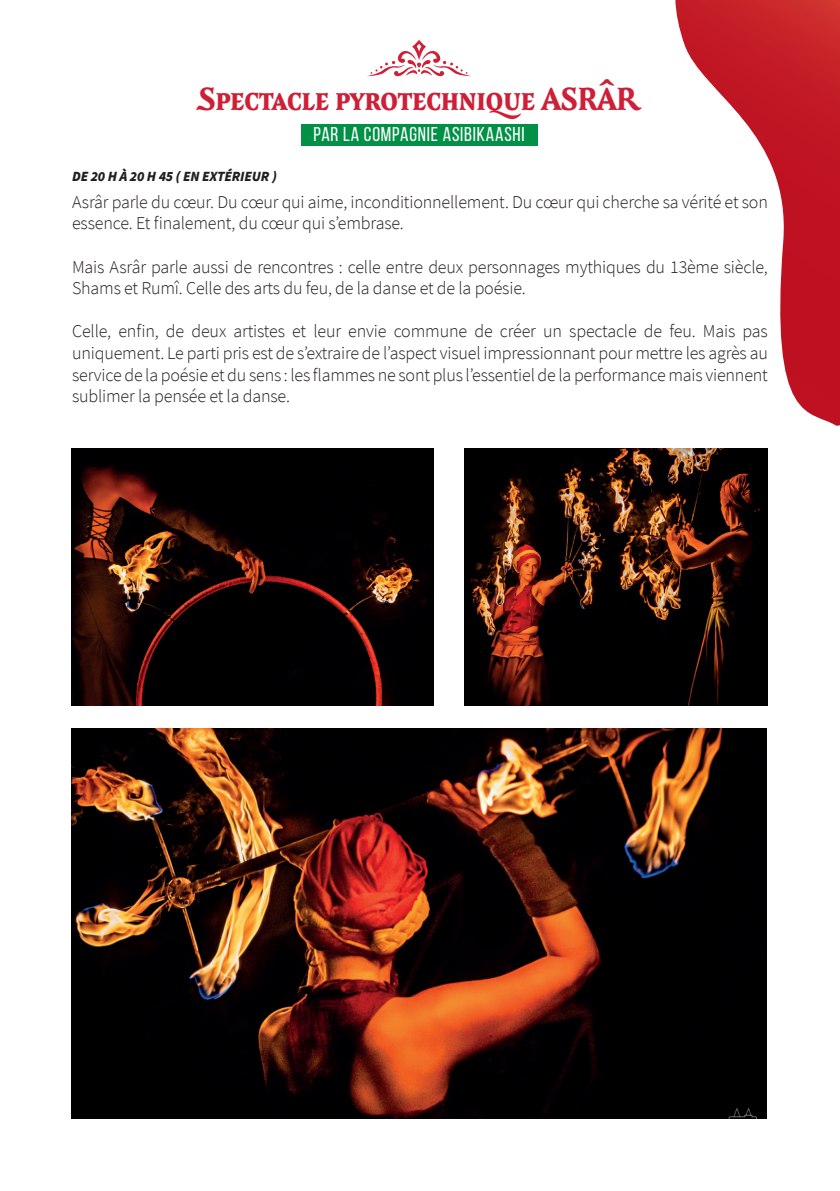
<style>
.page{position:relative;width:840px;height:1191px;background:#fff}
.page>*{position:absolute;margin:0;border:0;box-sizing:border-box;transform-origin:0 0}
.t1{font:42px "Capellina Bold Caps";letter-spacing:-.02em;color:#cf1f36}
.t2{font:20px "Bebas Neue";letter-spacing:.04em;color:#fff}
.t3{font:300 18px/21.6px "Source Sans Pro";letter-spacing:-.01em;color:#231f20}
.t4{font:italic 900 14px "Source Sans Pro";letter-spacing:-.01em;color:#231f20}
</style>
<div class="page">
<svg style="left:675px;top:0;width:164px;height:426px"></svg>
<div style="left:300px;top:124px;width:237px;height:21px;background:#009046"></div>
<svg style="left:367px;top:40px;width:104px;height:37px"></svg>
<img style="left:464px;top:448px;width:303px;height:257px">
<img style="left:71px;top:448px;width:362px;height:257px">
<img style="left:71px;top:728px;width:694px;height:391px">
<h1 class="t1" style="left:196px;top:78px;width:446px">Spectacle pyrotechnique ASRÂR</h1>
<p class="t2" style="left:313px;top:123px;width:213px">PAR LA COMPAGNIE ASIBIKAASHI</p>
<p class="t4" style="left:72px;top:166px;width:206px">DE 20 H À 20 H 45 ( EN EXTÉRIEUR )</p>
<p class="t3" style="left:72px;top:191px;width:697px">Asrâr parle du cœur. Du cœur qui aime, inconditionnellement. Du cœur qui cherche sa vérité et son essence. Et finalement, du cœur qui s’embrase.</p>
<p class="t3" style="left:72px;top:256px;width:697px">Mais Asrâr parle aussi de rencontres : celle entre deux personnages mythiques du 13ème siècle,<br>Shams et Rumî. Celle des arts du feu, de la danse et de la poésie.</p>
<p class="t3" style="left:72px;top:321px;width:697px;text-align:justify">Celle, enfin, de deux artistes et leur envie commune de créer un spectacle de feu. Mais pas uniquement. Le parti pris est de s’extraire de l’aspect visuel impressionnant pour mettre les agrès au service de la poésie et du sens : les flammes ne sont plus l’essentiel de la performance mais viennent sublimer la pensée et la danse.</p>
</div>
